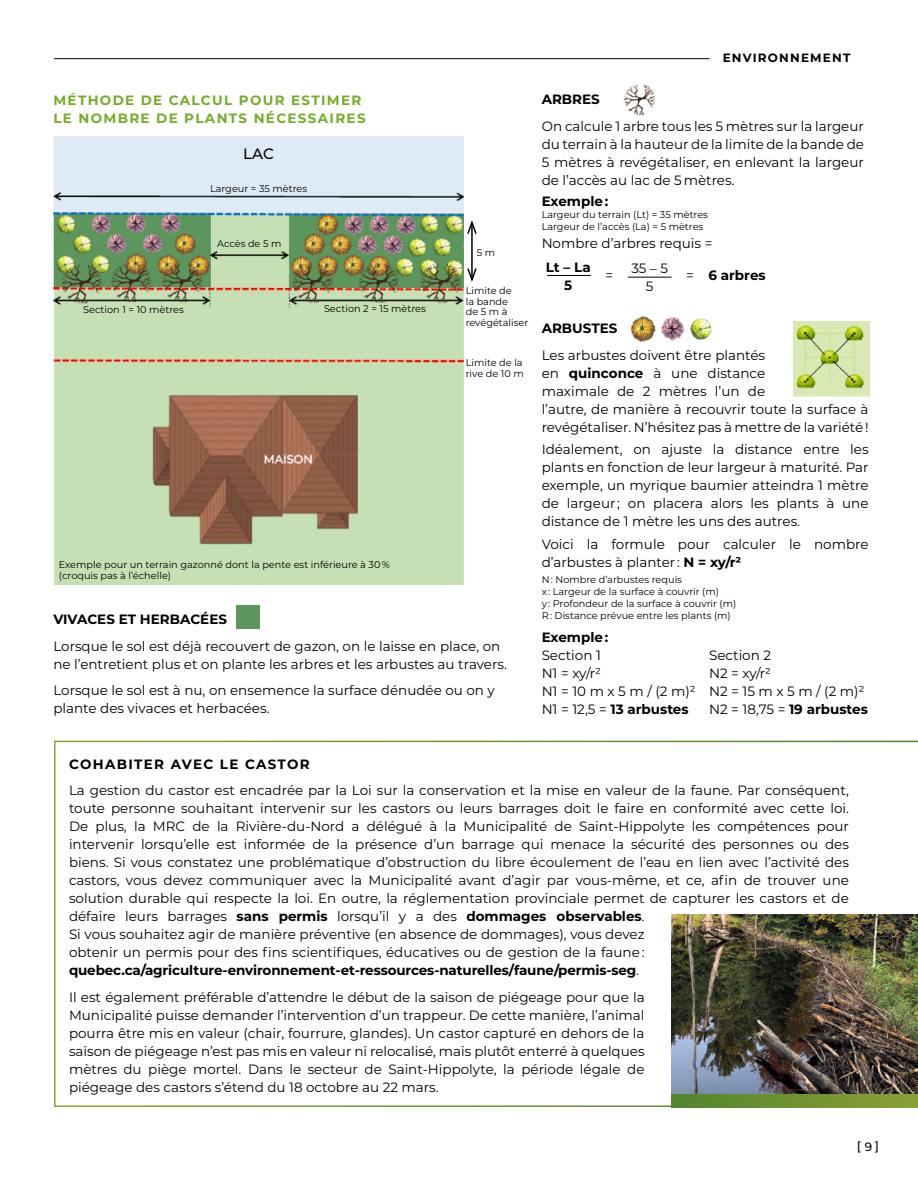
<style>
.page{position:relative;width:918px;height:1188px;background:#fff}
.page>*{position:absolute;margin:0;border:0;box-sizing:border-box;transform-origin:0 0}
.t1{font:500 15px "Montserrat";color:#000}
.t2{font:13.5px/18px "Montserrat";color:#000}
.t3{font:700 13.5px/18px "Montserrat";color:#000;text-align:center}
.t4{font:700 13.5px/18px "Montserrat";letter-spacing:.1em;color:#74ad29}
.t5{font:700 13.5px "Montserrat";letter-spacing:.1em;color:#000}
.t6{font:700 12px "Montserrat";letter-spacing:.1em;color:#000}
.t7{font:500 12px "Montserrat";color:#000}
.t8{font:9.75px/10.5px "Montserrat";color:#000}
.s1{font-weight:700}
</style>
<div class="page">
<svg style="left:54px;top:741px;width:864px;height:366px"></svg>
<img style="left:672px;top:914px;width:246px;height:181px">
<hr style="left:54px;top:58px;width:656px;height:1px;background:#000">
<img style="left:53px;top:137px;width:411px;height:447px">
<img style="left:623px;top:84px;width:33px;height:31px">
<img style="left:794px;top:321px;width:76px;height:76px">
<img style="left:630px;top:316px;width:82px;height:26px">
<svg style="left:672px;top:1095px;width:246px;height:13px;background:#6e9231"></svg>
<div style="left:83px;top:304px;width:101px;height:9px;background:#c5e0b4"></div>
<div style="left:324px;top:303px;width:102px;height:9px;background:#c5e0b4"></div>
<div style="left:217px;top:237px;width:65px;height:15px;background:#c5e0b4"></div>
<div style="left:210px;top:183px;width:97px;height:12px;background:#deebf7"></div>
<div style="left:210px;top:145px;width:97px;height:16px;background:#deebf7"></div>
<div style="left:57px;top:556px;width:357px;height:26px;background:#c5e0b4"></div>
<div style="left:236px;top:605px;width:24px;height:24px;background:#5c965c"></div>
<hr style="left:628px;top:277px;width:44px;height:1px;background:#000">
<hr style="left:547px;top:275px;width:44px;height:1px;background:#000">
<hr style="left:471px;top:223px;width:2px;height:57px;background:#000">
<svg style="left:467px;top:220px;width:10px;height:16px"></svg>
<svg style="left:467px;top:267px;width:10px;height:15px"></svg>
<p class="t6" style="left:723px;top:49px;width:129px">ENVIRONNEMENT</p>
<p class="t4" style="left:53px;top:90px;width:314px">MÉTHODE DE CALCUL POUR ESTIMER<br>LE NOMBRE DE PLANTS NÉCESSAIRES</p>
<p class="t3" style="left:542px;top:90px;width:60px">ARBRES</p>
<p class="t2" style="left:542px;top:116px;width:324px;text-align:justify">On calcule 1 arbre tous les 5 mètres sur la largeur du terrain à la hauteur de la limite de la bande de 5 mètres à revégétaliser, en enlevant la largeur de l’accès au lac de 5 mètres.</p>
<p class="t1" style="left:243px;top:144px;width:32px">LAC</p>
<p class="t8" style="left:210px;top:183px;width:99px">Largeur = 35 mètres</p>
<p class="t3" style="left:542px;top:191px;width:68px">Exemple :</p>
<p class="t8" style="left:542px;top:208px;width:168px;line-height:12px">Largeur du terrain (Lt) = 35 mètres<br>Largeur de l’accès (La) = 5 mètres</p>
<p class="t2" style="left:542px;top:234px;width:172px">Nombre d’arbres requis =</p>
<p class="t8" style="left:217px;top:238px;width:66px">Accès de 5 m</p>
<p class="t8" style="left:477px;top:247px;width:20px">5 m</p>
<p class="t8" style="left:83px;top:304px;width:102px">Section 1 = 10 mètres</p>
<p class="t8" style="left:324px;top:303px;width:103px">Section 2 = 15 mètres</p>
<p class="t8" style="left:466px;top:285px;width:64px">Limite de<br>la bande<br>de 5 m à revégétaliser</p>
<p class="t8" style="left:466px;top:357px;width:59px">Limite de la rive de 10 m</p>
<p class="t8" style="left:59px;top:559px;width:333px">Exemple pour un terrain gazonné dont la pente est inférieure à 30 % (croquis pas à l’échelle)</p>
<p class="t3" style="left:53px;top:610px;width:175px">VIVACES ET HERBACÉES</p>
<p class="t2" style="left:53px;top:637px;width:455px">Lorsque le sol est déjà recouvert de gazon, on le laisse en place, on ne l’entretient plus et on plante les arbres et les arbustes au travers.</p>
<p class="t2" style="left:53px;top:681px;width:443px">Lorsque le sol est à nu, on ensemence la surface dénudée ou on y plante des vivaces et herbacées.</p>
<p class="t3" style="left:546px;top:258px;width:46px">Lt – La<br>5</p>
<p class="t3" style="left:708px;top:266px;width:59px">6 arbres</p>
<p class="t2" style="left:631px;top:258px;width:38px;text-align:center">35 – 5<br>5</p>
<p class="t2" style="left:606px;top:266px;width:9px">=</p>
<p class="t2" style="left:686px;top:266px;width:9px">=</p>
<p class="t3" style="left:542px;top:319px;width:77px">ARBUSTES</p>
<p class="t2" style="left:542px;top:346px;width:225px;text-align:justify">Les arbustes doivent être plantés en <span class="s1">quinconce</span> à une distance maximale de 2 mètres l’un de</p>
<p class="t2" style="left:542px;top:400px;width:328px">l’autre, de manière à recouvrir toute la surface à revégétaliser. N’hésitez pas à mettre de la variété !</p>
<p class="t2" style="left:542px;top:440px;width:328px;text-align:justify">Idéalement, on ajuste la distance entre les plants en fonction de leur largeur à maturité. Par exemple, un myrique baumier atteindra 1 mètre de largeur ; on placera alors les plants à une distance de 1 mètre les uns des autres.</p>
<p class="t2" style="left:542px;top:534px;width:328px">Voici la formule pour calculer le nombre d’arbustes à planter : <span class="s1">N = xy/r²</span></p>
<p class="t8" style="left:542px;top:573px;width:196px;line-height:12px">N : Nombre d’arbustes requis<br>x : Largeur de la surface à couvrir (m)<br>y : Profondeur de la surface à couvrir (m)<br>R : Distance prévue entre les plants (m)</p>
<p class="t2" style="left:709px;top:646px;width:160px">Section 2<br>N2 = xy/r²<br>N2 = 15 m x 5 m / (2 m)²<br>N2 = 18,75 = <span class="s1">19 arbustes</span></p>
<p class="t3" style="left:542px;top:628px;width:68px">Exemple :</p>
<p class="t2" style="left:542px;top:646px;width:155px">Section 1<br>N1 = xy/r²<br>N1 = 10 m x 5 m / (2 m)²<br>N1 = 12,5 = <span class="s1">13 arbustes</span></p>
<p class="t5" style="left:69px;top:754px;width:242px">COHABITER AVEC LE CASTOR</p>
<p class="t2" style="left:69px;top:781px;width:782px">La gestion du castor est encadrée par la Loi sur la conservation et la mise en valeur de la faune. Par conséquent, toute personne souhaitant intervenir sur les castors ou leurs barrages doit le faire en conformité avec cette loi.<br>De plus, la MRC de la Rivière-du-Nord a délégué à la Municipalité de Saint-Hippolyte les compétences pour intervenir lorsqu’elle est informée de la présence d’un barrage qui menace la sécurité des personnes ou des biens. Si vous constatez une problématique d’obstruction du libre écoulement de l’eau en lien avec l’activité des castors, vous devez communiquer avec la Municipalité avant d’agir par vous-même, et ce, afin de trouver une solution durable qui respecte la loi. En outre, la réglementation provinciale permet de capturer les castors et de défaire leurs barrages <span class="s1">sans permis</span> lorsqu’il y a des <span class="s1">dommages observables</span>.<br>Si vous souhaitez agir de manière préventive (en absence de dommages), vous devez<br>obtenir un permis pour des fins scientifiques, éducatives ou de gestion de la faune : <span class="s1">quebec.ca/agriculture-environnement-et-ressources-naturelles/faune/permis-seg</span>.</p>
<p class="t2" style="left:69px;top:988px;width:577px;text-align:justify">Il est également préférable d’attendre le début de la saison de piégeage pour que la Municipalité puisse demander l’intervention d’un trappeur. De cette manière, l’animal pourra être mis en valeur (chair, fourrure, glandes). Un castor capturé en dehors de la saison de piégeage n’est pas mis en valeur ni relocalisé, mais plutôt enterré à quelques mètres du piège mortel. Dans le secteur de Saint-Hippolyte, la période légale de piégeage des castors s’étend du 18 octobre au 22 mars.</p>
<p class="t7" style="left:857px;top:1138px;width:23px">[9]</p>
</div>
